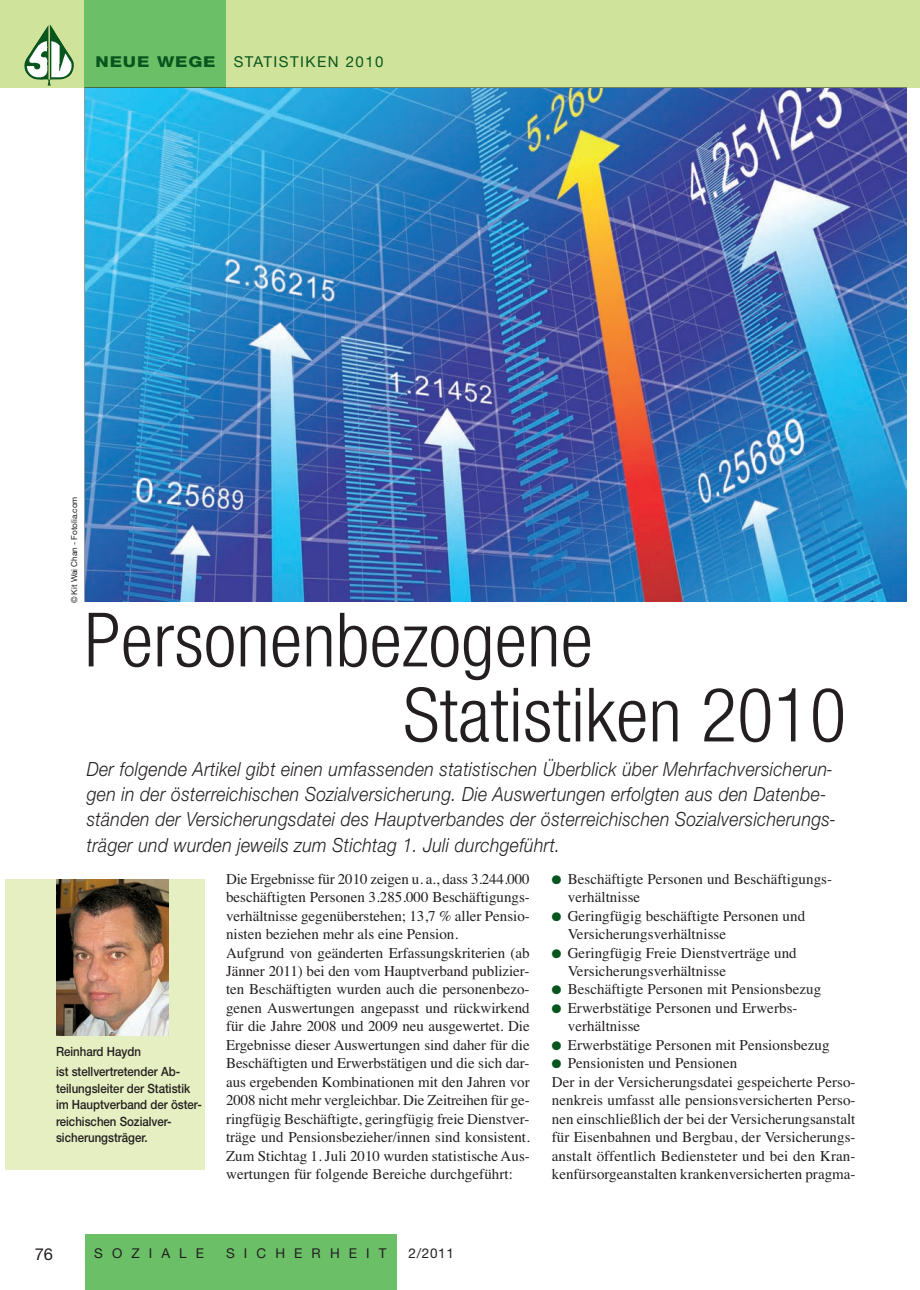
<style>
.page{position:relative;width:920px;height:1290px;background:#fff}
.page>*{position:absolute;margin:0;border:0;box-sizing:border-box;transform-origin:0 0}
.t1{font:300 condensed 75px/75px "Helvetica Neue LT Std";letter-spacing:.005em;color:#231f20}
.t2{font:italic 300 19.5px/25.2px "Helvetica Neue";letter-spacing:.02em;color:#231f20;scale:.9 1}
.t3{font:16.5px "Helvetica Neue";color:#231f20}
.t4{font:15px/18.5px "Times";color:#231f20}
.t5{font:15px "Helvetica Neue";letter-spacing:.1em;color:#08551e}
.t6{font:13.5px "Helvetica Neue";letter-spacing:.675em;color:#231f20}
.t7{font:500 12.75px/16.5px "Helvetica Neue";color:#231f20;scale:.9 1}
.t8{font:8.25px "Helvetica Neue";letter-spacing:-.005em;color:#231f20}
.s1{font-weight:800}
.s2{font-family:"Monotype Sorts";font-size:12px;color:#08551e}
</style>
<div class="page">
<div style="left:6px;top:879px;width:199px;height:291px;background:#e6efc1"></div>
<div style="left:906px;top:0;width:14px;height:88px;background:#d0e39a"></div>
<div style="left:0;top:0;width:906px;height:88px;background:#d0e39a"></div>
<div style="left:85px;top:0;width:141px;height:88px;background:#6bc067"></div>
<div style="left:85px;top:1234px;width:311px;height:56px;background:#6bc067"></div>
<img style="left:24px;top:25px;width:50px;height:61px">
<img style="left:56px;top:879px;width:113px;height:156px">
<img style="left:85px;top:88px;width:821px;height:513px">
<p class="t5" style="left:96px;top:56px;width:290px"><span class="s1">NEUE WEGE</span> STATISTIKEN 2010</p>
<p class="t8" style="left:71px;top:603px;width:108px;rotate:-90deg">© Kit Wai Chan - Fotolia.com</p>
<h1 class="t1" style="left:403px;top:609px;width:444px;text-indent:-319px">Personenbezogene<br>Statistiken 2010</h1>
<p class="t2" style="left:87px;top:756px;width:834px">Der folgende Artikel gibt einen umfassenden statistischen Überblick über Mehrfachversicherun&shy;gen in der österreichischen Sozialversicherung. Die Auswertungen erfolgten aus den Datenbe&shy;ständen der Versicherungsdatei des Hauptverbandes der österreichischen Sozialversicherungs&shy;träger und wurden jeweils zum Stichtag 1. Juli durchgeführt.</p>
<p class="t7" style="left:56px;top:1042px;width:139px;line-height:20.7px">Reinhard Haydn<br>ist stellvertretender Ab-</p>
<p class="t7" style="left:56px;top:1081px;width:164px">teilungsleiter der Statistik im Hauptverband der öster&shy;reichischen Sozialver&shy;sicherungsträger.</p>
<p class="t4" style="left:226px;top:869px;width:305px">Die Ergebnisse für 2010 zeigen u. a., dass 3.244.000 beschäftigten Personen 3.285.000 Beschäftigungs&shy;verhältnisse gegenüberstehen; 13,7 % aller Pensio&shy;nisten beziehen mehr als eine Pension.<br>Aufgrund von geänderten Erfassungskriterien (ab Jänner 2011) bei den vom Hauptverband publizier&shy;ten Beschäftigten wurden auch die personenbezo&shy;genen Auswertungen angepasst und rückwirkend für die Jahre 2008 und 2009 neu ausgewertet. Die Ergebnisse dieser Auswertungen sind daher für die Beschäftigten und Erwerbstätigen und die sich dar&shy;aus ergebenden Kombinationen mit den Jahren vor 2008 nicht mehr vergleichbar. Die Zeitreihen für ge&shy;ringfügig Beschäftigte, geringfügig freie Dienstver&shy;träge und Pensionsbezieher/innen sind konsistent.<br>Zum Stichtag 1. Juli 2010 wurden statistische Aus&shy;wertungen für folgende Bereiche durchgeführt:</p>
<p class="t4" style="left:568px;top:869px;width:266px;text-indent:-16px"><span class="s2">●</span> Beschäftigte Personen und Beschäftigungs&shy;verhältnisse</p>
<p class="t4" style="left:568px;top:906px;width:239px;text-indent:-16px"><span class="s2">●</span> Geringfügig beschäftigte Personen und<br>Versicherungsverhältnisse</p>
<p class="t4" style="left:568px;top:943px;width:231px;text-indent:-16px"><span class="s2">●</span> Geringfügig Freie Dienstverträge und<br>Versicherungsverhältnisse</p>
<p class="t4" style="left:552px;top:980px;width:271px"><span class="s2">●</span> Beschäftigte Personen mit Pensionsbezug</p>
<p class="t4" style="left:568px;top:998px;width:231px;text-indent:-16px"><span class="s2">●</span> Erwerbstätige Personen und Erwerbs&shy;verhältnisse</p>
<p class="t4" style="left:552px;top:1035px;width:279px"><span class="s2">●</span> Erwerbstätige Personen mit Pensionsbezug</p>
<p class="t4" style="left:552px;top:1054px;width:305px"><span class="s2">●</span> Pensionisten und Pensionen<br>Der in der Versicherungsdatei gespeicherte Perso&shy;nenkreis umfasst alle pensionsversicherten Perso&shy;nen einschließlich der bei der Versicherungsanstalt für Eisenbahnen und Bergbau, der Versicherungs&shy;anstalt öffentlich Bediensteter und bei den Kran&shy;kenfürsorgeanstalten krankenversicherten pragma-</p>
<p class="t3" style="left:35px;top:1248px;width:20px">76</p>
<p class="t6" style="left:94px;top:1248px;width:111px">SOZIALE</p>
<p class="t6" style="left:226px;top:1248px;width:162px">SICHERHEIT</p>
<p class="t6" style="left:408px;top:1248px;width:47px">2/2011</p>
</div>
